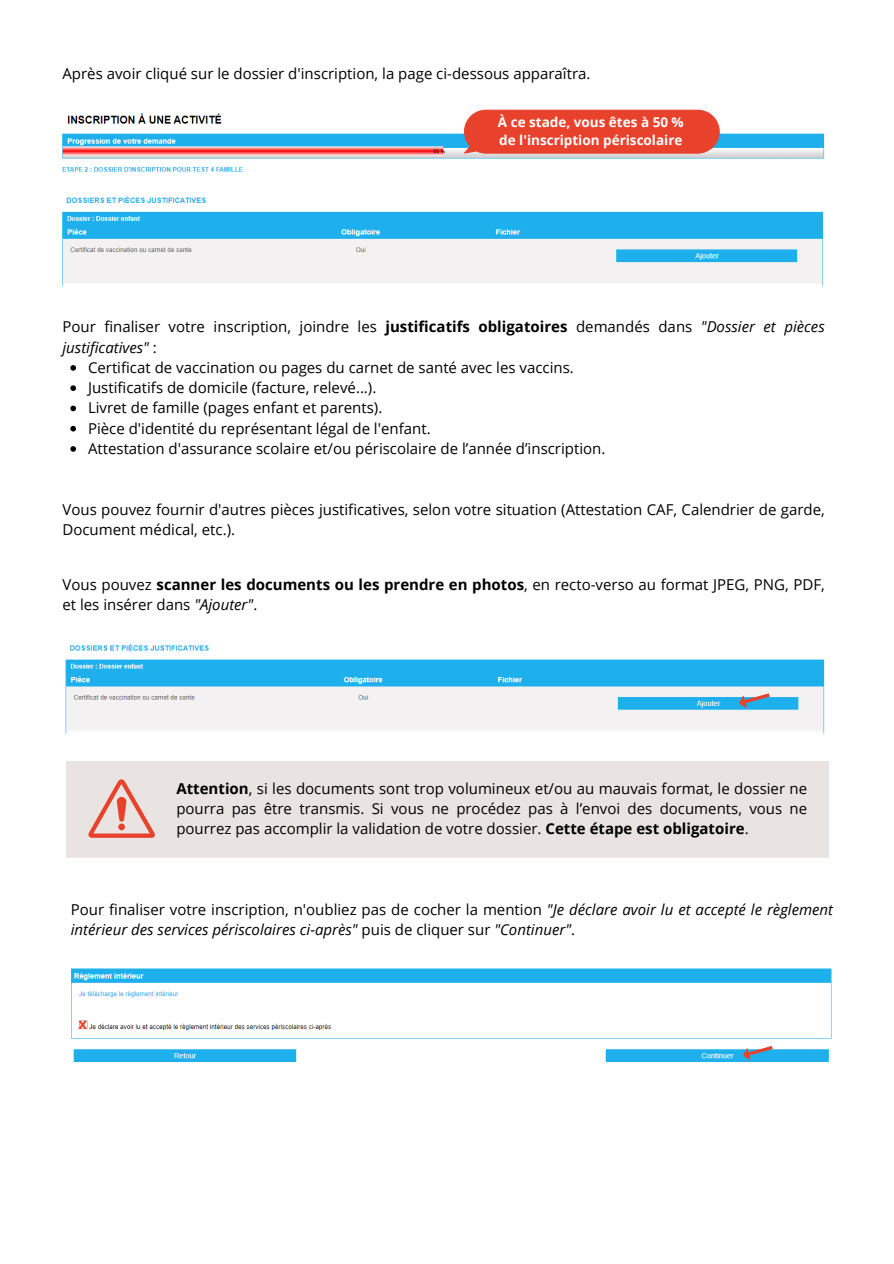
<style>
.page{position:relative;width:894px;height:1264px;background:#fff}
.page>*{position:absolute;margin:0;border:0;box-sizing:border-box;transform-origin:0 0}
.t1{font:15px/20.2px "Open Sans";color:#000}
.t2{font:italic 15px/20.2px "Open Sans";color:#000}
.t3{font:700 15px "Open Sans";color:#e8412c}
.t4{font:700 13.5px "Open Sans";color:#fff}
.s1{font-weight:700}
.s2{font-style:italic}
.s3{font-style:normal}
</style>
<div class="page">
<svg style="left:70px;top:365px;width:6px;height:6px"></svg>
<svg style="left:70px;top:385px;width:6px;height:6px"></svg>
<svg style="left:70px;top:405px;width:6px;height:6px"></svg>
<svg style="left:70px;top:426px;width:6px;height:5px"></svg>
<svg style="left:70px;top:446px;width:6px;height:6px"></svg>
<img style="left:62px;top:113px;width:763px;height:172px">
<svg style="left:462px;top:110px;width:257px;height:44px;background:#e64835"></svg>
<img style="left:66px;top:643px;width:759px;height:90px">
<svg style="left:737px;top:688px;width:34px;height:21px"></svg>
<div style="left:67px;top:761px;width:761px;height:96px;background:#e9e3e1"></div>
<svg style="left:88px;top:779px;width:67px;height:58px"></svg>
<img style="left:71px;top:968px;width:761px;height:94px">
<svg style="left:741px;top:1041px;width:33px;height:20px"></svg>
<p class="t1" style="left:62px;top:63px;width:529px">Après avoir cliqué sur le dossier d'inscription, la page ci-dessous apparaîtra.</p>
<p class="t4" style="left:498px;top:113px;width:187px">À ce stade, vous êtes à 50 %</p>
<p class="t4" style="left:499px;top:131px;width:185px">de l'inscription périscolaire</p>
<h1 class="t1" style="left:62px;top:316px;width:763px">Pour finaliser votre inscription, joindre les <span class="s1">justificatifs obligatoires</span> demandés dans <span class="s2">"Dossier et pièces justificatives"</span> :</h1>
<p class="t1" style="left:88px;top:357px;width:487px">Certificat de vaccination ou pages du carnet de santé avec les vaccins.</p>
<p class="t1" style="left:88px;top:377px;width:290px">Justificatifs de domicile (facture, relevé...).</p>
<p class="t1" style="left:88px;top:397px;width:296px">Livret de famille (pages enfant et parents).</p>
<p class="t1" style="left:88px;top:418px;width:344px">Pièce d'identité du représentant légal de l'enfant.</p>
<h1 class="t1" style="left:88px;top:438px;width:519px">Attestation d'assurance scolaire et/ou périscolaire de l’année d’inscription.</h1>
<p class="t1" style="left:62px;top:499px;width:763px">Vous pouvez fournir d'autres pièces justificatives, selon votre situation (Attestation CAF, Calendrier de garde,<br>Document médical, etc.).</p>
<h1 class="t1" style="left:62px;top:574px;width:763px">Vous pouvez <span class="s1">scanner les documents ou les prendre en photos</span>, en recto-verso au format JPEG, PNG, PDF, et les insérer dans <span class="s2">"Ajouter"</span>.</h1>
<p class="t1" style="left:176px;top:777px;width:632px;text-align:justify"><span class="s1">Attention</span>, si les documents sont trop volumineux et/ou au mauvais format, le dossier ne pourra pas être transmis. Si vous ne procédez pas à l’envoi des documents, vous ne pourrez pas accomplir la validation de votre dossier. <span class="s1">Cette étape est obligatoire</span>.</p>
<p class="t2" style="left:71px;top:899px;width:763px"><span class="s3">Pour finaliser votre inscription, n'oubliez pas de cocher la mention</span> "Je déclare avoir lu et accepté le règlement intérieur des services périscolaires ci-après" <span class="s3">puis de cliquer sur</span> "Continuer"<span class="s3">.</span></p>
<h1 class="t3" style="left:78px;top:1012px;width:10px">x</h1>
</div>
